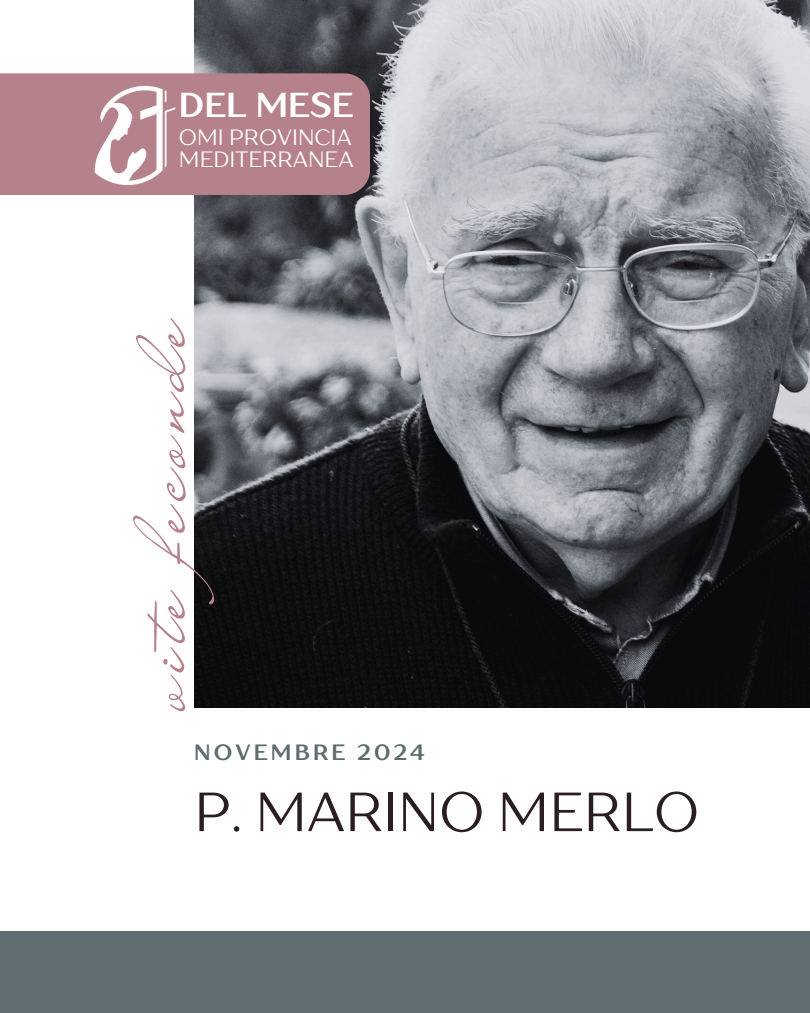
<style>
.page{position:relative;width:810px;height:1013px;background:#fff}
.page>*{position:absolute;margin:0;border:0;box-sizing:border-box;transform-origin:0 0}
.t1{font:72px "Liana";color:#b5818a}
.t2{font:55px "TT Drugs";color:#2a1e1f}
.t3{font:700 34.5px "TT Drugs";color:#fff}
.t4{font:22.1px "TT Drugs";color:#fff}
.t5{font:700 22px "TT Drugs";letter-spacing:.14em;color:#5e6d6f}
</style>
<div class="page">
<img style="left:194px;top:0;width:616px;height:707px">
<div style="left:0;top:73px;width:370px;height:122px;background:#b5818a"></div>
<img style="left:81px;top:81px;width:108px;height:108px">
<div style="left:0;top:932px;width:810px;height:80px;background:#5e6d6f"></div>
<h1 class="t3" style="left:179px;top:84px;width:176px">DEL MESE</h1>
<p class="t4" style="left:179px;top:124px;width:174px">OMI PROVINCIA</p>
<p class="t4" style="left:179px;top:145px;width:176px">MEDITERRANEA</p>
<p class="t1" style="left:116px;top:707px;width:400px;rotate:-90deg">vite feconde</p>
<h2 class="t5" style="left:194px;top:738px;width:232px">NOVEMBRE 2024</h2>
<h4 class="t2" style="left:194px;top:777px;width:506px">P. MARINO MERLO</h4>
</div>
